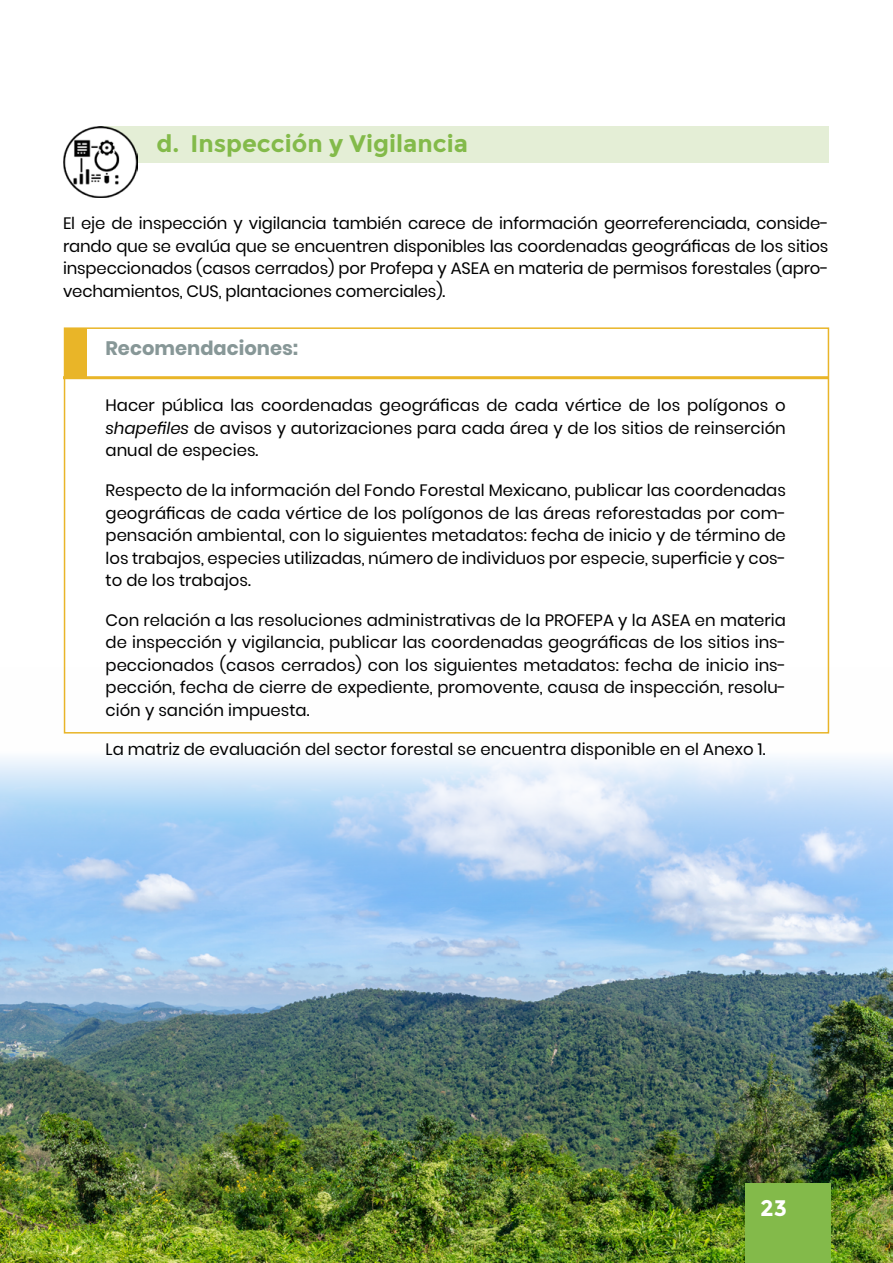
<style>
.page{position:relative;width:893px;height:1263px;background:#fff}
.page>*{position:absolute;margin:0;border:0;box-sizing:border-box;transform-origin:0 0}
.t1{font:700 24px "Montserrat";color:#83ba4a}
.t2{font:700 22.5px "Montserrat";color:#fff}
.t3{font:700 19.5px "Poppins";color:#879797}
.t4{font:16.5px/22.5px "Poppins";color:#000;text-align:justify}
.s1{font-style:italic}
</style>
<div class="page">
<div style="left:100px;top:126px;width:728px;height:37px;background:#e4eed6"></div>
<img style="left:64px;top:126px;width:74px;height:71px">
<hr style="left:63px;top:376px;width:765px;height:3px;background:#e9b528">
<div style="left:65px;top:328px;width:22px;height:50px;background:#e9b528"></div>
<img style="left:0;top:668px;width:893px;height:595px">
<div style="left:745px;top:1184px;width:85px;height:79px;background:#83ba4a"></div>
<h1 class="t1" style="left:157px;top:129px;width:313px">d. Inspección y Vigilancia</h1>
<p class="t4" style="left:63px;top:212px;width:767px">El eje de inspección y vigilancia también carece de información georreferenciada, conside&shy;rando que se evalúa que se encuentren disponibles las coordenadas geográficas de los sitios inspeccionados (casos cerrados) por Profepa y ASEA en materia de permisos forestales (apro&shy;vechamientos, CUS, plantaciones comerciales).</p>
<p class="t3" style="left:106px;top:337px;width:194px">Recomendaciones:</p>
<p class="t4" style="left:106px;top:394px;width:682px">Hacer pública las coordenadas geográficas de cada vértice de los polígonos o <span class="s1">shapefiles</span> de avisos y autorizaciones para cada área y de los sitios de reinserción anual de especies.</p>
<p class="t4" style="left:106px;top:479px;width:682px">Respecto de la información del Fondo Forestal Mexicano, publicar las coordenadas geográficas de cada vértice de los polígonos de las áreas reforestadas por com&shy;pensación ambiental, con lo siguientes metadatos: fecha de inicio y de término de los trabajos, especies utilizadas, número de individuos por especie, superficie y cos&shy;to de los trabajos.</p>
<p class="t4" style="left:106px;top:609px;width:682px">Con relación a las resoluciones administrativas de la PROFEPA y la ASEA en materia de inspección y vigilancia, publicar las coordenadas geográficas de los sitios ins&shy;peccionados (casos cerrados) con los siguientes metadatos: fecha de inicio ins&shy;pección, fecha de cierre de expediente, promovente, causa de inspección, resolu&shy;ción y sanción impuesta.</p>
<p class="t4" style="left:106px;top:738px;width:661px">La matriz de evaluación del sector forestal se encuentra disponible en el Anexo 1.</p>
<h2 class="t2" style="left:760px;top:1195px;width:28px">23</h2>
</div>
